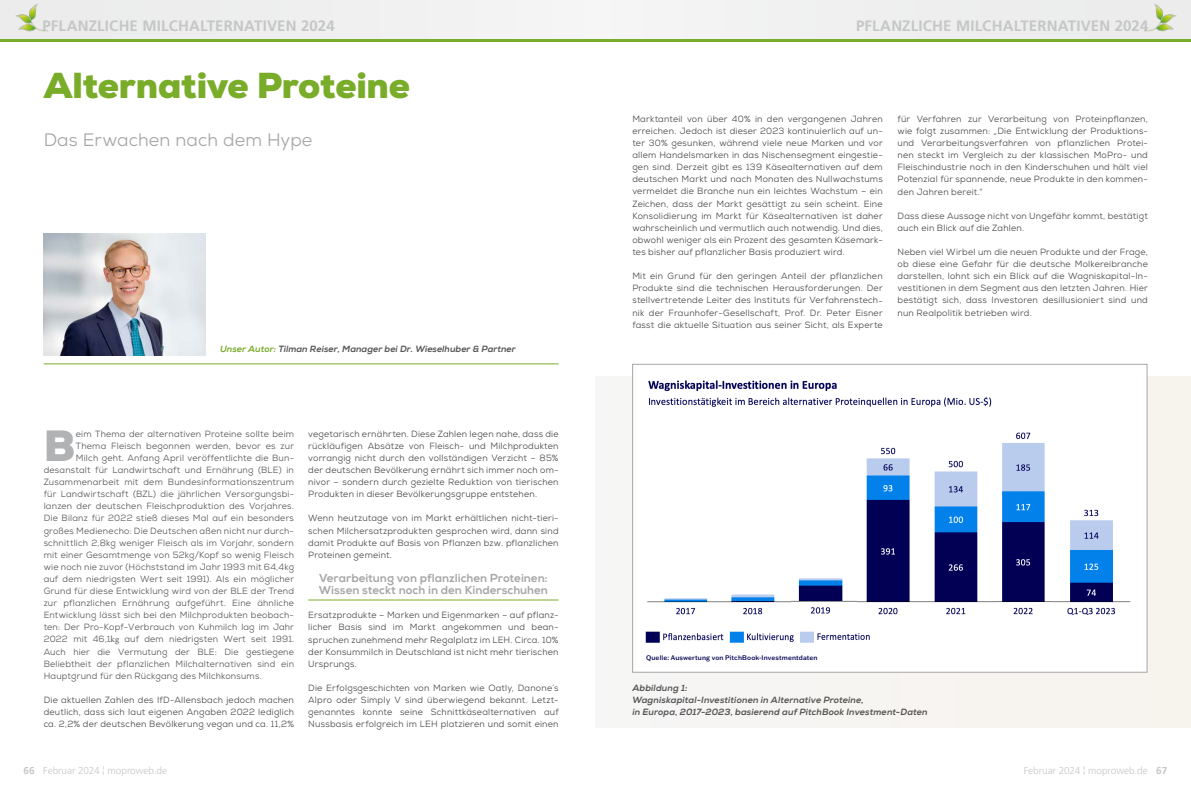
<style>
.page{position:relative;width:1191px;height:793px;background:#fff}
.page>*{position:absolute;margin:0;border:0;box-sizing:border-box;transform-origin:0 0}
.t1{font:900 43.6px "Nexa";color:#b1b2b3}
.t2{font:900 36px "Nexa";letter-spacing:-.005em;color:#79ac29}
.t3{font:18px "Nexa";letter-spacing:.005em;color:#a7a7a8}
.t4{font:700 15px "Frutiger LT Std";letter-spacing:.01em;color:#c5c6c6}
.t5{font:800 11.5px/12.1px "Nexa";color:#a7a7a8}
.t6{font:300 10px "Frutiger LT Std";color:#c5c6c6}
.t7{font:9px/12.1px "Nexa";letter-spacing:.025em;color:#494948;text-align:justify}
.t8{font:9px "Nexa";letter-spacing:.025em;color:#565656}
.t9{font:italic 800 9px/12.1px "Nexa";letter-spacing:.005em;color:#565656}
.t10{font:500 6.5px "Franklin Gothic ATF";letter-spacing:.02em;color:#000052}
.s1{color:#79ac29}
.s2{font-family:"Minion Pro"}
.s3{font-weight:700}
</style>
<div class="page">
<div style="left:0;top:0;width:595px;height:42px;background:#efefef"></div>
<div style="left:595px;top:0;width:596px;height:42px;background:#efefef"></div>
<hr style="left:0;top:39px;width:595px;height:3px;background:#79ac29">
<hr style="left:595px;top:39px;width:596px;height:3px;background:#79ac29">
<img style="left:15px;top:4px;width:34px;height:28px">
<img style="left:1144px;top:4px;width:33px;height:28px">
<hr style="left:308px;top:599px;width:250px;height:1px;background:#79ac29">
<img style="left:44px;top:234px;width:162px;height:121px">
<hr style="left:44px;top:363px;width:514px;height:1px;background:#79ac29">
<div style="left:595px;top:376px;width:596px;height:351px;background:#f7f4f1"></div>
<div style="left:632px;top:364px;width:515px;height:308px;background:#fff;border:1px solid #a7a7a8"></div>
<img style="left:648px;top:380px;width:344px;height:27px">
<img style="left:993px;top:432px;width:59px;height:183px">
<img style="left:1052px;top:509px;width:79px;height:107px">
<img style="left:856px;top:447px;width:63px;height:168px">
<img style="left:791px;top:578px;width:65px;height:36px">
<img style="left:726px;top:594px;width:65px;height:21px">
<img style="left:647px;top:598px;width:79px;height:17px">
<img style="left:919px;top:460px;width:74px;height:155px">
<img style="left:645px;top:631px;width:225px;height:12px">
<h3 class="t4" style="left:43px;top:17px;width:294px">PFLANZLICHE MILCHALTERNATIVEN 2024</h3>
<h3 class="t4" style="left:856px;top:17px;width:294px">PFLANZLICHE MILCHALTERNATIVEN 2024</h3>
<h2 class="t2" style="left:44px;top:62px;width:368px">Alternative Proteine</h2>
<h3 class="t3" style="left:44px;top:128px;width:270px">Das Erwachen nach dem Hype</h3>
<p class="t9" style="left:220px;top:343px;width:297px"><span class="s1">Unser Autor:</span> Tilman Reiser, Manager bei Dr. Wieselhuber &amp; Partner</p>
<h1 class="t1" style="left:44px;top:417px;width:33px">B</h1>
<p class="t8" style="left:76px;top:428px;width:220px">eim Thema der alternativen Proteine sollte beim</p>
<p class="t8" style="left:76px;top:440px;width:220px">Thema Fleisch begonnen werden, bevor es zur</p>
<p class="t8" style="left:76px;top:452px;width:220px">Milch geht. Anfang April veröffentlichte die Bun-</p>
<p class="t8" style="left:44px;top:464px;width:252px">desanstalt für Landwirtschaft und Ernährung (BLE) in</p>
<p class="t8" style="left:44px;top:476px;width:252px">Zusammenarbeit mit dem Bundesinformationszentrum</p>
<p class="t8" style="left:44px;top:488px;width:252px">für Landwirtschaft (BZL) die jährlichen Versorgungsbi-</p>
<p class="t8" style="left:44px;top:500px;width:252px">lanzen der deutschen Fleischproduktion des Vorjahres.</p>
<p class="t8" style="left:44px;top:512px;width:252px">Die Bilanz für 2022 stieß dieses Mal auf ein besonders</p>
<p class="t8" style="left:44px;top:524px;width:252px">großes Medienecho: Die Deutschen aßen nicht nur durch-</p>
<p class="t8" style="left:44px;top:536px;width:252px">schnittlich 2,8kg weniger Fleisch als im Vorjahr, sondern</p>
<p class="t8" style="left:44px;top:549px;width:252px">mit einer Gesamtmenge von 52kg/Kopf so wenig Fleisch</p>
<p class="t8" style="left:44px;top:561px;width:252px">wie noch nie zuvor (Höchststand im Jahr 1993 mit 64,4kg</p>
<p class="t8" style="left:44px;top:573px;width:252px">auf dem niedrigsten Wert seit 1991). Als ein möglicher</p>
<p class="t8" style="left:44px;top:585px;width:252px">Grund für diese Entwicklung wird von der BLE der Trend</p>
<p class="t8" style="left:44px;top:597px;width:252px">zur pflanzlichen Ernährung aufgeführt. Eine ähnliche</p>
<p class="t8" style="left:44px;top:609px;width:252px">Entwicklung lässt sich bei den Milchprodukten beobach-</p>
<p class="t8" style="left:44px;top:621px;width:252px">ten: Der Pro-Kopf-Verbrauch von Kuhmilch lag im Jahr</p>
<p class="t8" style="left:44px;top:633px;width:252px">2022 mit 46,1<span class="s2">kg</span> auf dem niedrigsten Wert seit 1991.</p>
<p class="t8" style="left:44px;top:645px;width:252px">Auch hier die Vermutung der BLE: Die gestiegene</p>
<p class="t8" style="left:44px;top:657px;width:252px">Beliebtheit der pflanzlichen Milchalternativen sind ein</p>
<p class="t8" style="left:44px;top:669px;width:220px">Hauptgrund für den Rückgang des Milchkonsums.</p>
<p class="t7" style="left:44px;top:693px;width:252px">Die aktuellen Zahlen des IfD-Allensbach jedoch machen deutlich, dass sich laut eigenen Angaben 2022 lediglich ca. 2,2% der deutschen Bevölkerung vegan und ca. 11,2%</p>
<p class="t7" style="left:308px;top:427px;width:252px">vegetarisch ernährten. Diese Zahlen legen nahe, dass die rückläufigen Absätze von Fleisch- und Milchprodukten vorrangig nicht durch den vollständigen Verzicht – 85% der deutschen Bevölkerung ernährt sich immer noch om&shy;nivor – sondern durch gezielte Reduktion von tierischen Produkten in dieser Bevölkerungsgruppe entstehen.</p>
<p class="t7" style="left:308px;top:512px;width:252px">Wenn heutzutage von im Markt erhältlichen nicht-tieri&shy;schen Milchersatzprodukten gesprochen wird, dann sind damit Produkte auf Basis von Pflanzen bzw. pflanzlichen Proteinen gemeint.</p>
<p class="t5" style="left:319px;top:572px;width:231px">Verarbeitung von pflanzlichen Proteinen:<br>Wissen steckt noch in den Kinderschuhen</p>
<p class="t7" style="left:308px;top:609px;width:252px">Ersatzprodukte – Marken und Eigenmarken – auf pflanz&shy;licher Basis sind im Markt angekommen und bean&shy;spruchen zunehmend mehr Regalplatz im LEH. Circa. 10% der Konsummilch in Deutschland ist nicht mehr tierischen Ursprungs.</p>
<p class="t7" style="left:308px;top:681px;width:252px">Die Erfolgsgeschichten von Marken wie Oatly, Danone´s Alpro oder Simply V sind überwiegend bekannt. Letzt&shy;genanntes konnte seine Schnittkäsealternativen auf Nussbasis erfolgreich im LEH platzieren und somit einen</p>
<p class="t7" style="left:632px;top:113px;width:252px">Marktanteil von über 40% in den vergangenen Jahren erreichen. Jedoch ist dieser 2023 kontinuierlich auf un&shy;ter 30% gesunken, während viele neue Marken und vor allem Handelsmarken in das Nischensegment eingestie&shy;gen sind. Derzeit gibt es 139 Käsealternativen auf dem deutschen Markt und nach Monaten des Nullwachstums vermeldet die Branche nun ein leichtes Wachstum – ein Zeichen, dass der Markt gesättigt zu sein scheint. Eine Konsolidierung im Markt für Käsealternativen ist daher wahrscheinlich und vermutlich auch notwendig. Und dies, obwohl weniger als ein Prozent des gesamten Käsemark&shy;tes bisher auf pflanzlicher Basis produziert wird.</p>
<p class="t7" style="left:632px;top:270px;width:252px">Mit ein Grund für den geringen Anteil der pflanzlichen Produkte sind die technischen Herausforderungen. Der stellvertretende Leiter des Instituts für Verfahrenstech&shy;nik der Fraunhofer-Gesellschaft, Prof. Dr. Peter Eisner fasst die aktuelle Situation aus seiner Sicht, als Experte</p>
<p class="t7" style="left:897px;top:113px;width:252px">für Verfahren zur Verarbeitung von Proteinpflanzen, wie folgt zusammen: „Die Entwicklung der Produktions&shy;und Verarbeitungsverfahren von pflanzlichen Protei&shy;nen steckt im Vergleich zu der klassischen MoPro- und Fleischindustrie noch in den Kinderschuhen und hält viel Potenzial für spannende, neue Produkte in den kommen&shy;den Jahren bereit.“</p>
<p class="t7" style="left:897px;top:209px;width:252px">Dass diese Aussage nicht von Ungefähr kommt, bestätigt auch ein Blick auf die Zahlen.</p>
<p class="t7" style="left:897px;top:246px;width:252px">Neben viel Wirbel um die neuen Produkte und der Frage, ob diese eine Gefahr für die deutsche Molkereibranche darstellen, lohnt sich ein Blick auf die Wagniskapital-In&shy;vestitionen in dem Segment aus den letzten Jahren. Hier bestätigt sich, dass Investoren desillusioniert sind und nun Realpolitik betrieben wird.</p>
<p class="t10" style="left:646px;top:652px;width:173px">Quelle: Auswertung von PitchBook-Investmentdaten</p>
<p class="t9" style="left:632px;top:681px;width:297px">Abbildung 1:<br>Wagniskapital-Investitionen in Alternative Proteine,<br>in Europa, 2017-2023, basierend auf PitchBook Investment-Daten</p>
<p class="t6" style="left:23px;top:764px;width:145px"><span class="s3">66</span> Februar 2024 ¦ moproweb.de</p>
<p class="t6" style="left:1023px;top:764px;width:145px">Februar 2024 ¦ moproweb.de <span class="s3">67</span></p>
</div>
